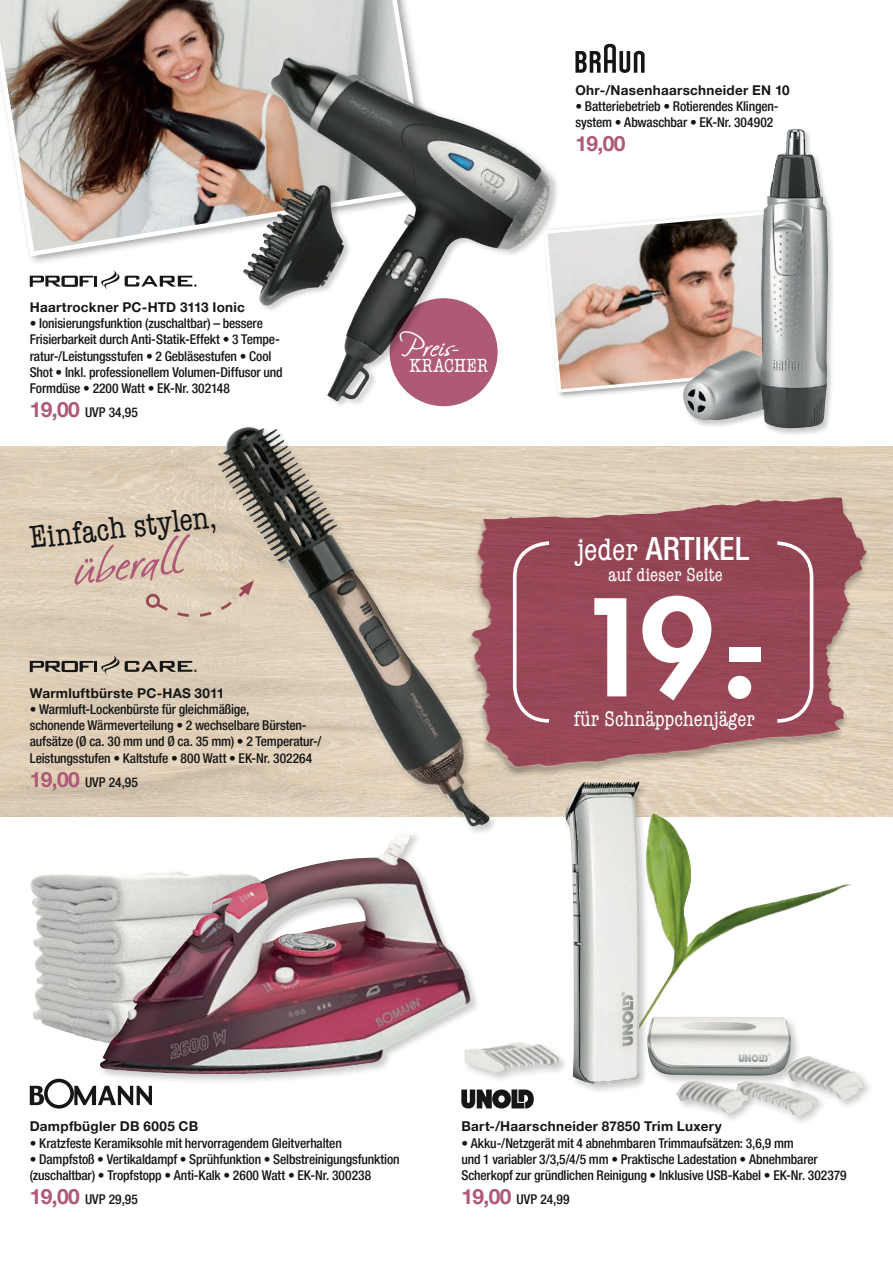
<style>
.page{position:relative;width:893px;height:1263px;background:#fff}
.page>*{position:absolute;margin:0;border:0;box-sizing:border-box;transform-origin:0 0}
.t1{font:800 130.2px "Futura Std";color:#fff}
.t2{font:53.7px "Junge Script Std";color:#ae5978}
.t3{font:condensed 32.55px "American Typewriter";color:#151616}
.t4{font:500 condensed 32.1px "Helvetica Neue LT Pro";letter-spacing:.01em;color:#fff}
.t5{font:31.05px "Junge Script Std";letter-spacing:-.015em;color:#fff}
.t6{font:condensed 21.75px "American Typewriter";color:#fff}
.t7{font:700 21px "Helvetica Neue LT Pro";color:#ae5978}
.t8{font:condensed 19.65px "American Typewriter";letter-spacing:.005em;color:#fff}
.t9{font:condensed 19.35px "American Typewriter";color:#fff}
.t10{font:500 condensed 13.5px/16.2px "Helvetica Neue LT Pro";letter-spacing:-.01em;color:#151616}
.t11{font:700 13.5px "Helvetica Neue LT Pro";letter-spacing:.02em;color:#151616}
.s1{font-weight:700;font-stretch:normal;font-size:21px;color:#ae5978}
.s2{font-family:"American Typewriter";font-weight:400}
</style>
<div class="page">
<img style="left:0;top:447px;width:893px;height:369px">
<svg style="left:560px;top:217px;width:122px;height:177px;background:#c2aea4"></svg>
<img style="left:801px;top:814px;width:52px;height:91px">
<img style="left:30px;top:874px;width:68px;height:167px">
<div style="left:98px;top:829px;width:383px;height:255px;background:#151616;opacity:.22"></div>
<img style="left:100px;top:831px;width:371px;height:243px">
<svg style="left:30px;top:271px;width:167px;height:18px"></svg>
<svg style="left:30px;top:656px;width:167px;height:18px;background:#a69c8c"></svg>
<svg style="left:461px;top:1089px;width:73px;height:19px"></svg>
<svg style="left:575px;top:44px;width:70px;height:29px"></svg>
<div style="left:682px;top:127px;width:154px;height:309px;background:#151616;opacity:.22"></div>
<img style="left:683px;top:129px;width:145px;height:299px">
<svg style="left:30px;top:1079px;width:122px;height:29px"></svg>
<div style="left:216px;top:425px;width:282px;height:411px;background:#151616;opacity:.22"></div>
<img style="left:217px;top:431px;width:257px;height:397px">
<img style="left:0;top:0;width:414px;height:259px">
<div style="left:243px;top:55px;width:317px;height:353px;background:#151616;opacity:.22"></div>
<img style="left:271px;top:58px;width:282px;height:344px">
<div style="left:390px;top:298px;width:108px;height:108px;background:#ae5978;border-radius:50%"></div>
<div style="left:563px;top:780px;width:238px;height:314px;background:#151616;opacity:.22"></div>
<img style="left:565px;top:781px;width:227px;height:303px">
<div style="left:734px;top:1054px;width:141px;height:72px;background:#151616;opacity:.22"></div>
<img style="left:736px;top:1056px;width:129px;height:60px">
<div style="left:674px;top:1078px;width:83px;height:45px;background:#151616;opacity:.22"></div>
<img style="left:676px;top:1080px;width:72px;height:33px">
<div style="left:462px;top:1040px;width:107px;height:43px;background:#151616;opacity:.22"></div>
<img style="left:464px;top:1042px;width:95px;height:31px">
<svg style="left:143px;top:580px;width:111px;height:59px;background:#dac7b3"></svg>
<div style="left:466px;top:497px;width:406px;height:281px;background:#151616;opacity:.3"></div>
<img style="left:471px;top:497px;width:373px;height:271px">
<svg style="left:511px;top:539px;width:42px;height:185px;background:#a25a68"></svg>
<svg style="left:774px;top:539px;width:41px;height:185px;background:#a15966"></svg>
<p class="t11" style="left:30px;top:299px;width:217px">Haartrockner PC-HTD 3113 Ionic</p>
<p class="t10" style="left:30px;top:315px;width:254px">• Ionisierungsfunktion (zuschaltbar) – bessere Frisierbarkeit durch Anti-Statik-Effekt • 3 Tempe&shy;ratur-/Leistungsstufen • 2 Gebläsestufen • Cool Shot • Inkl. professionellem Volumen-Diffusor und Formdüse • 2200 Watt • EK-Nr. 302148</p>
<p class="t10" style="left:30px;top:404px;width:110px"><span class="s1">19,00</span> UVP 34,95</p>
<h3 class="t3" style="left:27px;top:512px;width:189px;rotate:-6deg">Einfach stylen,</h3>
<h2 class="t2" style="left:69px;top:541px;width:112px;rotate:-6deg">überall</h2>
<p class="t11" style="left:30px;top:684px;width:196px">Warmluftbürste PC-HAS 3011</p>
<p class="t10" style="left:30px;top:701px;width:293px">• Warmluft-Lockenbürste für gleichmäßige,<br>schonende Wärmeverteilung • 2 wechselbare Bürsten&shy;aufsätze (Ø ca. 30 mm und Ø ca. 35 mm) • 2 Temperatur-/ Leistungsstufen • Kaltstufe • 800 Watt • EK-Nr. 302264</p>
<p class="t10" style="left:30px;top:773px;width:110px"><span class="s1">19,00</span> UVP 24,95</p>
<h3 class="t5" style="left:399px;top:331px;width:61px">Preis-</h3>
<h3 class="t8" style="left:409px;top:350px;width:80px">KRACHER</h3>
<p class="t11" style="left:575px;top:82px;width:216px">Ohr-/Nasenhaarschneider EN 10</p>
<p class="t10" style="left:575px;top:98px;width:205px">• Batteriebetrieb • Rotierendes Klingen&shy;system • Abwaschbar • EK-Nr. 304902</p>
<h3 class="t7" style="left:575px;top:131px;width:52px">19,00</h3>
<h3 class="t4" style="left:577px;top:529px;width:174px"><span class="s2">jeder</span> ARTIKEL</h3>
<h3 class="t9" style="left:608px;top:560px;width:116px">auf dieser Seite</h3>
<h1 class="t1" style="left:575px;top:566px;width:192px">19.-</h1>
<h3 class="t6" style="left:574px;top:703px;width:183px">für Schnäppchenjäger</h3>
<p class="t11" style="left:30px;top:1118px;width:170px">Dampfbügler DB 6005 CB</p>
<p class="t10" style="left:30px;top:1134px;width:314px">• Kratzfeste Keramiksohle mit hervorragendem Gleitverhalten</p>
<p class="t10" style="left:30px;top:1151px;width:371px">• Dampfstoß • Vertikaldampf • Sprühfunktion • Selbstreinigungsfunktion (zuschaltbar) • Tropfstopp • Anti-Kalk • 2600 Watt • EK-Nr. 300238</p>
<p class="t10" style="left:30px;top:1191px;width:110px"><span class="s1">19,00</span> UVP 29,95</p>
<p class="t11" style="left:461px;top:1118px;width:262px">Bart-/Haarschneider 87850 Trim Luxery</p>
<p class="t10" style="left:461px;top:1134px;width:387px">• Akku-/Netzgerät mit 4 abnehmbaren Trimmaufsätzen: 3,6,9 mm<br>und 1 variabler 3/3,5/4/5 mm • Praktische Ladestation • Abnehmbarer<br>Scherkopf zur gründlichen Reinigung • Inklusive USB-Kabel • EK-Nr. 302379</p>
<p class="t10" style="left:461px;top:1191px;width:110px"><span class="s1">19,00</span> UVP 24,99</p>
</div>
